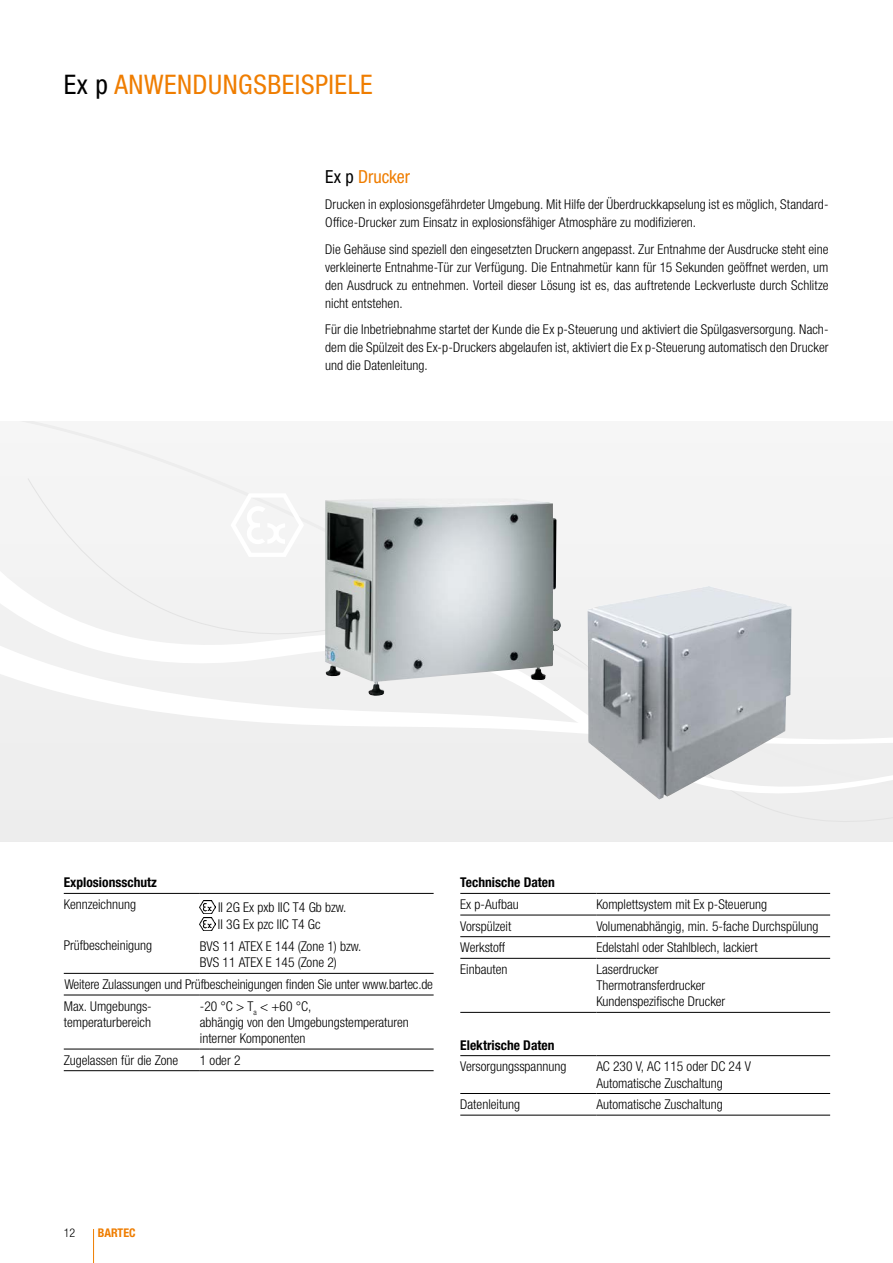
<style>
.page{position:relative;width:893px;height:1263px;background:#fff}
.page>*{position:absolute;margin:0;border:0;box-sizing:border-box;transform-origin:0 0}
.t1{font:condensed 27px "Helvetica Neue LTW1 G";letter-spacing:.02em;color:#ef7d00}
.t2{font:condensed 18px "Helvetica Neue LTW1 G";letter-spacing:-.005em;color:#ef7d00}
.t3{font:300 condensed 13.5px/16.2px "Helvetica Neue LTW1 G";color:#000}
.t4{font:700 condensed 13.5px "Helvetica Neue LTW1 G";color:#000}
.t5{font:700 condensed 12px "Helvetica Neue LTW1 G";color:#ef7d00}
.t6{font:300 condensed 12px "Helvetica Neue LTW1 G";color:#000}
.s1{color:#000}
</style>
<div class="page">
<hr style="left:93px;top:1229px;width:1px;height:34px;background:#ef7d00">
<div style="left:27px;top:796px;width:866px;height:30px;background:#ededed"></div>
<div style="left:0;top:421px;width:893px;height:75px;background:#f5f5f5"></div>
<svg style="left:0;top:496px;width:893px;height:300px;fill:#f1f1f1"></svg>
<img style="left:325px;top:498px;width:236px;height:198px">
<img style="left:588px;top:586px;width:204px;height:213px">
<svg style="left:231px;top:493px;width:73px;height:64px"></svg>
<hr style="left:64px;top:893px;width:136px;height:1px;background:#000">
<hr style="left:200px;top:893px;width:234px;height:1px;background:#000">
<hr style="left:64px;top:973px;width:136px;height:1px;background:#000">
<hr style="left:200px;top:973px;width:234px;height:1px;background:#000">
<hr style="left:64px;top:995px;width:136px;height:1px;background:#000">
<hr style="left:200px;top:995px;width:234px;height:1px;background:#000">
<hr style="left:64px;top:1049px;width:136px;height:1px;background:#000">
<hr style="left:200px;top:1049px;width:234px;height:1px;background:#000">
<hr style="left:64px;top:1070px;width:136px;height:1px;background:#000">
<hr style="left:200px;top:1070px;width:234px;height:1px;background:#000">
<img style="left:200px;top:901px;width:15px;height:13px">
<img style="left:200px;top:917px;width:15px;height:13px">
<hr style="left:460px;top:893px;width:136px;height:1px;background:#000">
<hr style="left:596px;top:893px;width:234px;height:1px;background:#000">
<hr style="left:460px;top:915px;width:136px;height:1px;background:#000">
<hr style="left:596px;top:915px;width:234px;height:1px;background:#000">
<hr style="left:460px;top:936px;width:136px;height:1px;background:#000">
<hr style="left:596px;top:936px;width:234px;height:1px;background:#000">
<hr style="left:460px;top:958px;width:136px;height:1px;background:#000">
<hr style="left:596px;top:958px;width:234px;height:1px;background:#000">
<hr style="left:460px;top:1012px;width:136px;height:1px;background:#000">
<hr style="left:596px;top:1012px;width:234px;height:1px;background:#000">
<hr style="left:460px;top:1055px;width:136px;height:1px;background:#000">
<hr style="left:596px;top:1055px;width:234px;height:1px;background:#000">
<hr style="left:460px;top:1093px;width:136px;height:1px;background:#000">
<hr style="left:596px;top:1093px;width:234px;height:1px;background:#000">
<hr style="left:460px;top:1115px;width:136px;height:1px;background:#000">
<hr style="left:596px;top:1115px;width:234px;height:1px;background:#000">
<h1 class="t1" style="left:64px;top:68px;width:310px"><span class="s1">Ex p</span> ANWENDUNGSBEISPIELE</h1>
<h2 class="t2" style="left:325px;top:166px;width:86px"><span class="s1">Ex p</span> Drucker</h2>
<p class="t3" style="left:325px;top:196px;width:505px;line-height:18px">Drucken in explosionsgefährdeter Umgebung. Mit Hilfe der Überdruckkapselung ist es möglich, Standard-<br>Office-Drucker zum Einsatz in explosionsfähiger Atmosphäre zu modifizieren.</p>
<p class="t3" style="left:325px;top:240px;width:505px;line-height:18px;text-align:justify">Die Gehäuse sind speziell den eingesetzten Druckern angepasst. Zur Entnahme der Ausdrucke steht eine verkleinerte Entnahme-Tür zur Verfügung. Die Entnahmetür kann für 15 Sekunden geöffnet werden, um den Ausdruck zu entnehmen. Vorteil dieser Lösung ist es, das auftretende Leckverluste durch Schlitze nicht entstehen.</p>
<p class="t3" style="left:325px;top:321px;width:505px;line-height:18px;text-align:justify">Für die Inbetriebnahme startet der Kunde die Ex p-Steuerung und aktiviert die Spülgasversorgung. Nach&shy;dem die Spülzeit des Ex-p-Druckers abgelaufen ist, aktiviert die Ex p-Steuerung automatisch den Drucker und die Datenleitung.</p>
<p class="t4" style="left:64px;top:874px;width:95px">Explosionsschutz</p>
<p class="t3" style="left:64px;top:896px;width:74px">Kennzeichnung</p>
<p class="t3" style="left:64px;top:937px;width:90px">Prüfbescheinigung</p>
<p class="t3" style="left:218px;top:900px;width:130px">II 2G Ex pxb IIC T4 Gb bzw.<br>II 3G Ex pzc IIC T4 Gc</p>
<p class="t3" style="left:200px;top:938px;width:163px">BVS 11 ATEX E 144 (Zone 1) bzw.<br>BVS 11 ATEX E 145 (Zone 2)</p>
<p class="t3" style="left:64px;top:973px;width:371px;line-height:21.6px">Weitere Zulassungen und Prüfbescheinigungen finden Sie unter www.bartec.de<br>Max. Umgebungs-</p>
<p class="t3" style="left:64px;top:1014px;width:89px">temperaturbereich</p>
<p class="t3" style="left:200px;top:998px;width:210px">-20 °C &gt; T<sub>a</sub> &lt; +60 °C,<br>abhängig von den Umgebungstemperaturen interner Komponenten</p>
<p class="t3" style="left:64px;top:1052px;width:116px">Zugelassen für die Zone</p>
<p class="t3" style="left:200px;top:1052px;width:42px">1 oder 2</p>
<p class="t4" style="left:460px;top:874px;width:96px">Technische Daten</p>
<p class="t3" style="left:460px;top:896px;width:60px">Ex p-Aufbau</p>
<p class="t3" style="left:596px;top:896px;width:172px">Komplettsystem mit Ex p-Steuerung</p>
<p class="t3" style="left:460px;top:918px;width:53px">Vorspülzeit</p>
<p class="t3" style="left:596px;top:918px;width:224px">Volumenabhängig, min. 5-fache Durchspülung</p>
<p class="t3" style="left:460px;top:939px;width:47px">Werkstoff</p>
<p class="t3" style="left:596px;top:939px;width:163px">Edelstahl oder Stahlblech, lackiert</p>
<p class="t3" style="left:460px;top:961px;width:49px">Einbauten</p>
<p class="t3" style="left:596px;top:961px;width:130px">Laserdrucker<br>Thermotransferdrucker<br>Kundenspezifische Drucker</p>
<p class="t4" style="left:460px;top:1037px;width:96px">Elektrische Daten</p>
<p class="t3" style="left:460px;top:1058px;width:108px">Versorgungsspannung</p>
<p class="t3" style="left:596px;top:1058px;width:156px">AC 230 V, AC 115 oder DC 24 V<br>Automatische Zuschaltung</p>
<p class="t3" style="left:460px;top:1096px;width:61px">Datenleitung</p>
<p class="t3" style="left:596px;top:1096px;width:128px">Automatische Zuschaltung</p>
<p class="t6" style="left:64px;top:1226px;width:13px">12</p>
<p class="t5" style="left:98px;top:1226px;width:39px">BARTEC</p>
</div>
